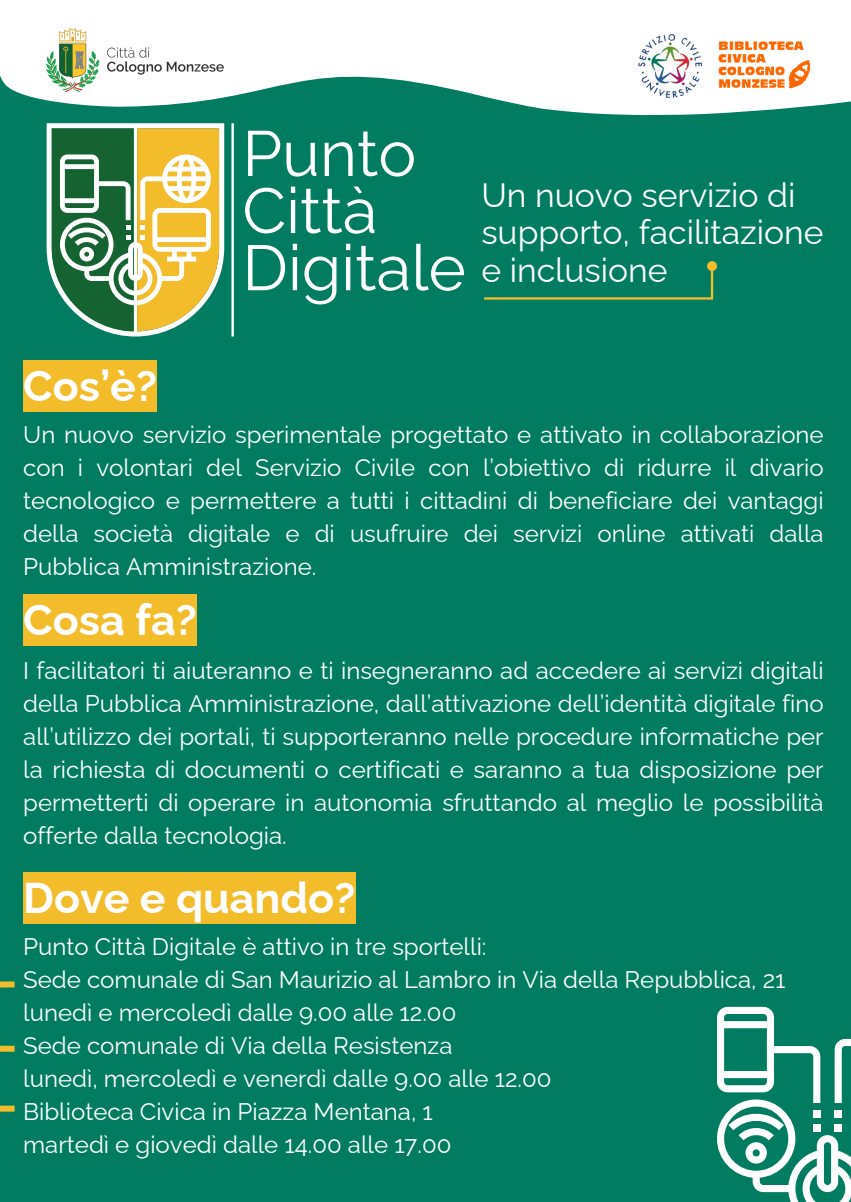
<style>
.page{position:relative;width:851px;height:1202px;background:#fff}
.page>*{position:absolute;margin:0;border:0;box-sizing:border-box;transform-origin:0 0}
.t1{font:63.6px/57.2px "Raleway";color:#fff}
.t2{font:700 43px "Raleway";color:#fff}
.t3{font:33.6px/37.6px "Raleway";color:#fff}
.t4{font:24px/33px "Raleway";color:#fff;text-align:justify}
</style>
<div class="page">
<div style="left:0;top:0;width:850px;height:1201px;background:#017c60"></div>
<svg style="left:0;top:0;width:850px;height:115px;fill:#fff"></svg>
<img style="left:47px;top:28px;width:177px;height:63px">
<img style="left:637px;top:35px;width:63px;height:63px">
<img style="left:716px;top:35px;width:99px;height:70px">
<hr style="left:231px;top:123px;width:3px;height:213px;background:#fff">
<svg style="left:47px;top:123px;width:177px;height:213px;background:#9cae70"></svg>
<div style="left:706px;top:261px;width:10px;height:10px;background:#f2bc2b;border-radius:50%"></div>
<svg style="left:484px;top:266px;width:228px;height:34px"></svg>
<div style="left:23px;top:360px;width:134px;height:51px;background:#f2bc2b"></div>
<div style="left:23px;top:594px;width:173px;height:51px;background:#f2bc2b"></div>
<div style="left:23px;top:872px;width:332px;height:51px;background:#f2bc2b"></div>
<div style="left:0;top:981px;width:15px;height:6px;background:#f2bc2b"></div>
<div style="left:0;top:1045px;width:15px;height:6px;background:#f2bc2b"></div>
<div style="left:0;top:1105px;width:15px;height:6px;background:#f2bc2b"></div>
<svg style="left:717px;top:1006px;width:133px;height:195px"></svg>
<p class="t1" style="left:242px;top:125px;width:225px">Punto<br>Città<br>Digitale</p>
<h3 class="t3" style="left:481px;top:176px;width:343px">Un nuovo servizio di supporto, facilitazione e inclusione</h3>
<p class="t2" style="left:23px;top:360px;width:135px">Cos’è?</p>
<p class="t4" style="left:23px;top:418px;width:801px">Un nuovo servizio sperimentale progettato e attivato in collaborazione con i volontari del Servizio Civile con l’obiettivo di ridurre il divario tecnologico e permettere a tutti i cittadini di beneficiare dei vantaggi della società digitale e di usufruire dei servizi online attivati dalla Pubblica Amministrazione.</p>
<h1 class="t2" style="left:23px;top:594px;width:175px">Cosa fa?</h1>
<p class="t4" style="left:23px;top:654px;width:801px">I facilitatori ti aiuteranno e ti insegneranno ad accedere ai servizi digitali della Pubblica Amministrazione, dall’attivazione dell’identità digitale fino all’utilizzo dei portali, ti supporteranno nelle procedure informatiche per la richiesta di documenti o certificati e saranno a tua disposizione per permetterti di operare in autonomia sfruttando al meglio le possibilità offerte dalla tecnologia.</p>
<h2 class="t2" style="left:23px;top:872px;width:333px">Dove e quando?</h2>
<p class="t4" style="left:23px;top:930px;width:464px">Punto Città Digitale è attivo in tre sportelli:</p>
<h2 class="t4" style="left:23px;top:963px;width:763px">Sede comunale di San Maurizio al Lambro in Via della Repubblica, 21</h2>
<p class="t4" style="left:23px;top:996px;width:434px">lunedì e mercoledì dalle 9.00 alle 12.00</p>
<h2 class="t4" style="left:23px;top:1029px;width:430px">Sede comunale di Via della Resistenza</h2>
<p class="t4" style="left:23px;top:1062px;width:529px">lunedì, mercoledì e venerdì dalle 9.00 alle 12.00</p>
<p class="t4" style="left:23px;top:1095px;width:411px">Biblioteca Civica in Piazza Mentana, 1</p>
<p class="t4" style="left:23px;top:1128px;width:429px">martedì e giovedì dalle 14.00 alle 17.00</p>
</div>
